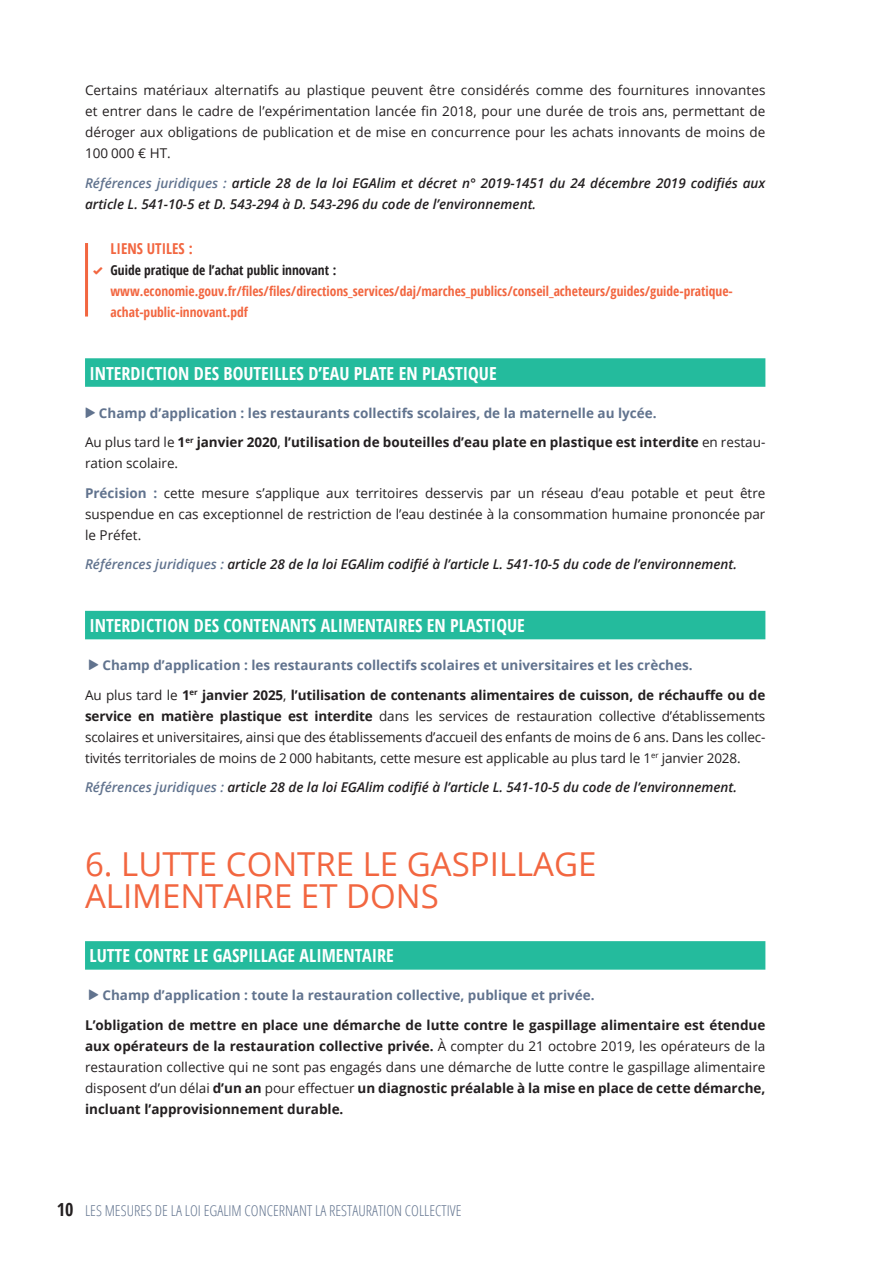
<style>
.page{position:relative;width:893px;height:1263px;background:#fff}
.page>*{position:absolute;margin:0;border:0;box-sizing:border-box;transform-origin:0 0}
.t1{font:33px/31.5px "Open Sans";color:#f26640}
.t2{font:700 condensed 18px "Open Sans";color:#fff}
.t3{font:300 condensed 15px "Open Sans";color:#61738e}
.t4{font:700 condensed 15px "Open Sans";color:#f26640}
.t5{font:13.5px/21px "Open Sans";color:#231f20;text-align:justify}
.t6{font:700 13.5px/29.5px "Open Sans";color:#61738e}
.t7{font:700 13.5px/21px "Open Sans";color:#231f20;text-align:justify}
.t8{font:italic 600 13.5px/21px "Open Sans";color:#231f20}
.t9{font:700 condensed 13.5px/21px "Open Sans";color:#f26640}
.s1{color:#61738e}
.s2{font-family:"Web Hosting Hub Glyphs";font-weight:400;font-stretch:normal;font-size:9px}
.s3{color:#231f20}
.s4{font-weight:400;color:#231f20}
.s5{font-weight:700;color:#61738e}
.s6{font-weight:700}
.s7{font-weight:400}
.s8{font-weight:700;font-size:18px;color:#231f20}
</style>
<div class="page">
<div style="left:85px;top:358px;width:680px;height:29px;background:#24bb9d"></div>
<div style="left:85px;top:611px;width:680px;height:28px;background:#24bb9d"></div>
<div style="left:85px;top:941px;width:680px;height:29px;background:#24bb9d"></div>
<hr style="left:85px;top:243px;width:3px;height:74px;background:#f26640">
<p class="t5" style="left:85px;top:80px;width:682px">Certains matériaux alternatifs au plastique peuvent être considérés comme des fournitures innovantes et entrer dans le cadre de l’expérimentation lancée fin 2018, pour une durée de trois ans, permettant de déroger aux obligations de publication et de mise en concurrence pour les achats innovants de moins de 100 000 € HT.</p>
<p class="t8" style="left:85px;top:172px;width:682px"><span class="s1">Références juridiques :</span> article 28 de la loi EGAlim et décret n° 2019-1451 du 24 décembre 2019 codifiés aux article L. 541-10-5 et D. 543-294 à D. 543-296 du code de l’environnement.</p>
<p class="t4" style="left:111px;top:238px;width:84px">LIENS UTILES :</p>
<p class="t9" style="left:111px;top:259px;width:624px;text-indent:-17px"><span class="s2">✓</span> <span class="s3">Guide pratique de l’achat public innovant : </span>www.economie.gouv.fr/files/files/directions_services/daj/marches_publics/conseil_acheteurs/guides/guide-pratique&shy;achat-public-innovant.pdf</p>
<h2 class="t2" style="left:89px;top:360px;width:409px">INTERDICTION DES BOUTEILLES D’EAU PLATE EN PLASTIQUE</h2>
<p class="t6" style="left:85px;top:397px;width:682px;text-indent:14px">Champ d’application : les restaurants collectifs scolaires, de la maternelle au lycée.<br><span class="s4">Au plus tard le</span> <span class="s3">1</span><sup>er</sup> <span class="s3">janvier 2020</span><span class="s4">,</span> <span class="s3">l’utilisation de bouteilles d’eau plate en plastique est interdite</span> <span class="s4">en restau-</span></p>
<p class="t5" style="left:85px;top:448px;width:682px;line-height:29.5px">ration scolaire.<br><span class="s5">Précision :</span> cette mesure s’applique aux territoires desservis par un réseau d’eau potable et peut être</p>
<p class="t5" style="left:85px;top:503px;width:682px">suspendue en cas exceptionnel de restriction de l’eau destinée à la consommation humaine prononcée par le Préfet.</p>
<p class="t8" style="left:85px;top:553px;width:654px"><span class="s1">Références juridiques :</span> article 28 de la loi EGAlim codifié à l’article L. 541-10-5 du code de l’environnement.</p>
<h2 class="t2" style="left:89px;top:613px;width:437px">INTERDICTION DES CONTENANTS ALIMENTAIRES EN PLASTIQUE</h2>
<p class="t6" style="left:85px;top:650px;width:682px;text-indent:17px">Champ d’application : les restaurants collectifs scolaires et universitaires et les crèches.<br><span class="s4">Au plus tard le</span> <span class="s3">1</span><sup>er</sup> <span class="s3">janvier 2025</span><span class="s4">,</span> <span class="s3">l’utilisation de contenants alimentaires de cuisson, de réchauffe ou de</span></p>
<p class="t5" style="left:85px;top:705px;width:682px"><span class="s6">service en matière plastique est interdite</span> dans les services de restauration collective d’établissements scolaires et universitaires, ainsi que des établissements d’accueil des enfants de moins de 6 ans. Dans les collec&shy;tivités territoriales de moins de 2 000 habitants, cette mesure est applicable au plus tard le 1<sup>er</sup> janvier 2028.</p>
<p class="t8" style="left:85px;top:776px;width:654px"><span class="s1">Références juridiques :</span> article 28 de la loi EGAlim codifié à l’article L. 541-10-5 du code de l’environnement.</p>
<h1 class="t1" style="left:85px;top:847px;width:513px">6. LUTTE CONTRE LE GASPILLAGE<br>ALIMENTAIRE ET DONS</h1>
<h2 class="t2" style="left:89px;top:943px;width:306px">LUTTE CONTRE LE GASPILLAGE ALIMENTAIRE</h2>
<p class="t6" style="left:102px;top:980px;width:494px">Champ d’application : toute la restauration collective, publique et privée.</p>
<p class="t7" style="left:85px;top:1014px;width:682px">L’obligation de mettre en place une démarche de lutte contre le gaspillage alimentaire est étendue aux opérateurs de la restauration collective privée. <span class="s7">À compter du 21 octobre 2019, les opérateurs de la restauration collective qui ne sont pas engagés dans une démarche de lutte contre le gaspillage alimentaire disposent d’un délai</span> d’un an <span class="s7">pour effectuer</span> un diagnostic préalable à la mise en place de cette démarche, incluant l’approvisionnement durable.</p>
<p class="t3" style="left:57px;top:1200px;width:406px"><span class="s8">10</span> LES MESURES DE LA LOI EGALIM CONCERNANT LA RESTAURATION COLLECTIVE</p>
</div>
